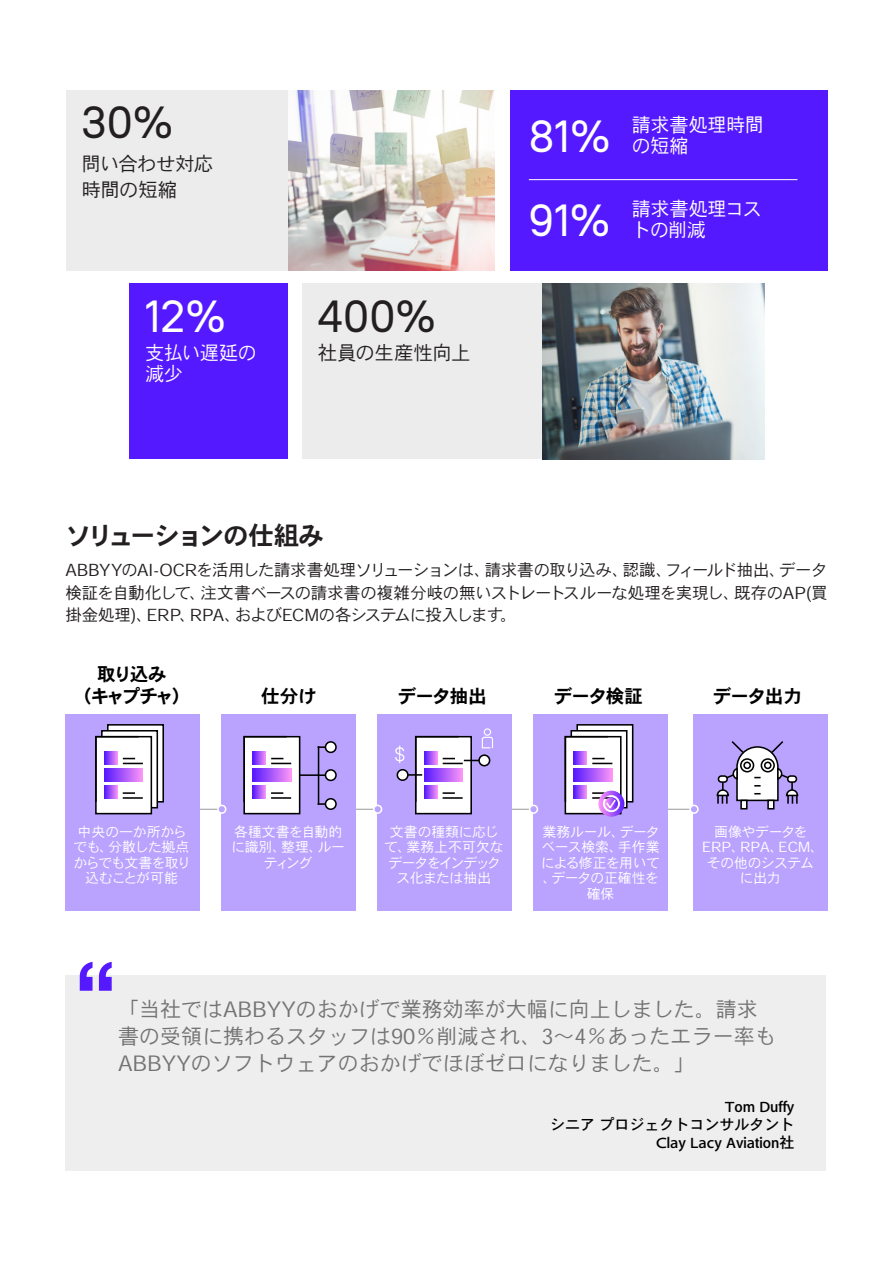
<style>
.page{position:relative;width:893px;height:1263px;background:#fff}
.page>*{position:absolute;margin:0;border:0;box-sizing:border-box;transform-origin:0 0}
.WP_Quote_14_18{font:700 90px "Helvetica Neue LTW1 G";color:#5519ff}
.Text_11_15{font:45px "PT Root";color:#fff}
.Text_11_15-2{font:45px "PT Root";color:#231f20}
.H2_Blue{font:25.5px "Heisei Kaku Go Std W7";letter-spacing:-.09em;color:#231f20}
.WP_Quote_14_18-2{font:21px/27px "Heisei Kaku Go Std W3";color:#737373}
.Text_11_15-3{font:19.5px/21px "Heisei Kaku Go Std W3";letter-spacing:-.02em;color:#fff}
.Text_11_15-4{font:19.5px/25.5px "Heisei Kaku Go Std W3";letter-spacing:-.025em;color:#231f20}
.t1{font:18.45px "Heisei Kaku Go Std W7";letter-spacing:-.07em;color:#000}
.t2{font:18.45px/22.2px "Heisei Kaku Go Std W7";letter-spacing:-.12em;color:#000;text-align:center}
.Intro_Small{font:16.5px/22.5px "Heisei Kaku Go Std W3";letter-spacing:-.035em;color:#231f20;text-align:justify}
.WP_Quote_14_18-3{font:15px/18px "Heisei Kaku Go Std W5";color:#000;text-align:right}
.t3{font:13.8px/15.5px "Heisei Kaku Go Std W3";letter-spacing:-.03em;color:#fff;text-align:center}
</style>
<div class="page">
<hr style="left:654px;top:809px;width:43px;height:1px;background:#999">
<hr style="left:493px;top:809px;width:43px;height:1px;background:#999">
<hr style="left:337px;top:809px;width:43px;height:1px;background:#999">
<hr style="left:182px;top:809px;width:42px;height:1px;background:#999">
<div style="left:693px;top:714px;width:135px;height:197px;background:#baa2ff"></div>
<div style="left:533px;top:714px;width:134px;height:197px;background:#baa2ff"></div>
<div style="left:377px;top:714px;width:135px;height:197px;background:#baa2ff"></div>
<div style="left:221px;top:714px;width:135px;height:197px;background:#baa2ff"></div>
<div style="left:65px;top:714px;width:134px;height:197px;background:#baa2ff"></div>
<svg style="left:689px;top:805px;width:10px;height:9px"></svg>
<svg style="left:529px;top:805px;width:9px;height:9px"></svg>
<svg style="left:373px;top:805px;width:9px;height:9px"></svg>
<svg style="left:217px;top:805px;width:9px;height:9px"></svg>
<div style="left:108px;top:725px;width:55px;height:77px;background:linear-gradient(to bottom,#f9f9f9,#f6f6f6)"></div>
<div style="left:107px;top:724px;width:57px;height:78px;border:2px solid #000"></div>
<svg style="left:716px;top:741px;width:83px;height:63px"></svg>
<div style="left:741px;top:800px;width:6px;height:9px;background:#fff"></div>
<div style="left:740px;top:800px;width:8px;height:9px;border:2px solid #000"></div>
<div style="left:768px;top:800px;width:6px;height:9px;background:#fff"></div>
<div style="left:767px;top:800px;width:7px;height:9px;border:2px solid #000"></div>
<div style="left:244px;top:737px;width:56px;height:77px;background:#fff"></div>
<div style="left:243px;top:736px;width:57px;height:78px;border:2px solid #000"></div>
<svg style="left:243px;top:735px;width:48px;height:68px"></svg>
<hr style="left:318px;top:746px;width:1px;height:59px;background:#000">
<div style="left:325px;top:742px;width:11px;height:10px;background:#fff;border-radius:50%"></div>
<div style="left:325px;top:741px;width:12px;height:12px;border:2px solid #000;border-radius:50%"></div>
<svg style="left:318px;top:746px;width:7px;height:2px"></svg>
<div style="left:325px;top:799px;width:11px;height:10px;background:#fff;border-radius:50%"></div>
<div style="left:325px;top:798px;width:12px;height:12px;border:2px solid #000;border-radius:50%"></div>
<svg style="left:318px;top:803px;width:7px;height:2px"></svg>
<div style="left:325px;top:770px;width:11px;height:10px;background:#fff;border-radius:50%"></div>
<div style="left:325px;top:769px;width:12px;height:12px;border:2px solid #000;border-radius:50%"></div>
<svg style="left:300px;top:774px;width:25px;height:2px"></svg>
<svg style="left:104px;top:733px;width:51px;height:72px"></svg>
<div style="left:101px;top:730px;width:57px;height:78px;border:2px solid #000"></div>
<div style="left:96px;top:737px;width:55px;height:77px;background:#fff"></div>
<div style="left:95px;top:736px;width:57px;height:78px;border:2px solid #000"></div>
<svg style="left:95px;top:735px;width:48px;height:68px"></svg>
<svg style="left:104px;top:768px;width:39px;height:13px"></svg>
<svg style="left:579px;top:727px;width:51px;height:72px"></svg>
<div style="left:576px;top:724px;width:57px;height:78px;border:2px solid #000"></div>
<div style="left:571px;top:731px;width:56px;height:77px;background:#fff"></div>
<div style="left:570px;top:730px;width:57px;height:78px;border:2px solid #000"></div>
<svg style="left:564px;top:735px;width:60px;height:82px"></svg>
<div style="left:416px;top:737px;width:55px;height:77px;background:#fff"></div>
<div style="left:415px;top:736px;width:57px;height:78px;border:2px solid #000"></div>
<div style="left:484px;top:728px;width:7px;height:8px;border:1px solid #fff;border-radius:50%"></div>
<svg style="left:395px;top:735px;width:98px;height:68px"></svg>
<div style="left:65px;top:975px;width:761px;height:195px;background:#eeeeef"></div>
<div style="left:66px;top:90px;width:222px;height:180px;background:#ececec"></div>
<div style="left:511px;top:90px;width:317px;height:180px;background:#5519ff"></div>
<div style="left:302px;top:284px;width:240px;height:175px;background:#ececec"></div>
<img style="left:542px;top:284px;width:223px;height:175px">
<img style="left:288px;top:90px;width:206px;height:180px">
<hr style="left:529px;top:179px;width:268px;height:1px;background:#fff">
<div style="left:129px;top:284px;width:159px;height:175px;background:#5519ff"></div>
<p class="Text_11_15-2" style="left:82px;top:94px;width:93px">30%</p>
<p class="Text_11_15-4" style="left:82px;top:151px;width:133px">問い合わせ対応時間の短縮</p>
<p class="Text_11_15" style="left:145px;top:287px;width:82px">12%</p>
<p class="Text_11_15-3" style="left:145px;top:342px;width:113px">支払い遅延の減少</p>
<p class="Text_11_15-2" style="left:318px;top:287px;width:120px">400%</p>
<p class="Text_11_15-4" style="left:318px;top:340px;width:154px">社員の生産性向上</p>
<p class="Text_11_15" style="left:529px;top:107px;width:83px">81%</p>
<p class="Text_11_15-3" style="left:632px;top:114px;width:134px">請求書処理時間の短縮</p>
<p class="Text_11_15" style="left:529px;top:191px;width:83px">91%</p>
<p class="Text_11_15-3" style="left:632px;top:198px;width:131px">請求書処理コストの削減</p>
<p class="H2_Blue" style="left:65px;top:520px;width:260px">ソリューションの仕組み</p>
<p class="Intro_Small" style="left:65px;top:559px;width:764px">ABBYYのAI-OCRを活用した請求書処理ソリューションは、請求書の取り込み、認識、フィールド抽出、データ検証を自動化して、注文書ベースの請求書の複雑分岐の無いストレートスルーな処理を実現し、既存のAP(買掛金処理)、ERP、RPA、およびECMの各システムに投入します。</p>
<p class="t2" style="left:74px;top:663px;width:118px">取り込み<br>（キャプチャ）</p>
<p class="t1" style="left:261px;top:685px;width:57px">仕分け</p>
<p class="t1" style="left:398px;top:685px;width:90px">データ抽出</p>
<p class="t1" style="left:554px;top:685px;width:90px">データ検証</p>
<p class="t1" style="left:713px;top:685px;width:90px">データ出力</p>
<p class="t3" style="left:74px;top:824px;width:119px">中央の一か所からでも、分散した拠点からでも文書を取り込むことが可能</p>
<p class="t3" style="left:384px;top:824px;width:121px">文書の種類に応じて、業務上不可欠なデータをインデックス化または抽出</p>
<p class="t3" style="left:541px;top:824px;width:121px">業務ルール、データベース検索、手作業による修正を用いて、データの正確性を確保</p>
<p class="t3" style="left:702px;top:824px;width:123px">画像やデータを<br>ERP、RPA、ECM、その他のシステムに出力</p>
<p class="t3" style="left:231px;top:824px;width:116px">各種文書を自動的に識別、整理、ルーティング</p>
<p class="WP_Quote_14_18" style="left:75px;top:938px;width:43px">“</p>
<p class="WP_Quote_14_18-2" style="left:118px;top:996px;width:659px">「当社ではABBYYのおかげで業務効率が大幅に向上しました。請求書の受領に携わるスタッフは90％削減され、3～4％あったエラー率も<br>ABBYYのソフトウェアのおかげでほぼゼロになりました。」</p>
<p class="WP_Quote_14_18-3" style="left:550px;top:1097px;width:246px">Tom Duffy<br>シニア プロジェクトコンサルタント</p>
<p class="WP_Quote_14_18-3" style="left:656px;top:1133px;width:140px">Clay Lacy Aviation社</p>
</div>
